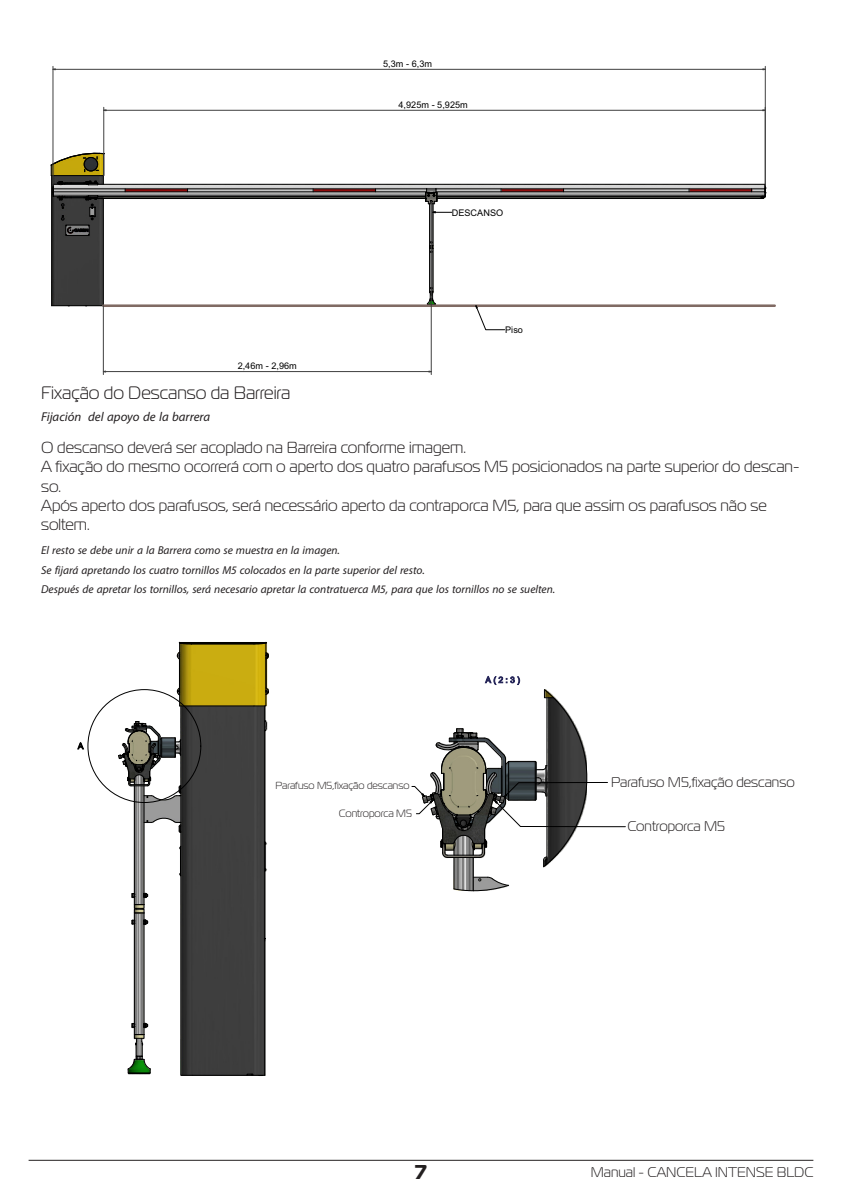
<style>
.page{position:relative;width:842px;height:1191px;background:#fff}
.page>*{position:absolute;margin:0;border:0;box-sizing:border-box;transform-origin:0 0}
.t1{font:700 20px "Magistral";color:#231f20}
.t2{font:300 18px "Magistral";color:#231f20}
.t3{font:italic 18px "Myriad Arabic";color:#231f20}
.t4{font:300 16px/19.2px "Magistral";color:#231f20}
.t5{font:italic 16px/19.2px "Myriad Arabic";color:#231f20}
.t6{font:300 14px "Magistral";color:#231f20}
.t7{font:300 10.6px "Magistral";color:#231f20}
.t8{font:300 10.2px "Magistral";color:#231f20}
.t9{font:9.2px "Arial";letter-spacing:.005em;color:#000}
.t10{font:8.4px "Arial";color:#262659}
.t11{font:8.4px "Arial";color:#000}
</style>
<div class="page">
<hr style="left:29px;top:1159px;width:784px;height:1px;background:#231f20">
<img style="left:52px;top:153px;width:713px;height:152px">
<hr style="left:103px;top:198px;width:1px;height:108px;background:#000">
<hr style="left:51px;top:176px;width:1px;height:130px;background:#000">
<hr style="left:52px;top:305px;width:51px;height:1px;background:#000">
<hr style="left:98px;top:184px;width:667px;height:1px;background:#000">
<hr style="left:53px;top:188px;width:374px;height:1px;background:#000">
<hr style="left:53px;top:191px;width:374px;height:1px;background:#000">
<hr style="left:98px;top:196px;width:327px;height:1px;background:#000">
<hr style="left:96px;top:198px;width:329px;height:1px;background:#000">
<svg style="left:51px;top:153px;width:53px;height:82px"></svg>
<div style="left:429px;top:204px;width:4px;height:42px;border:1px solid #000"></div>
<svg style="left:425px;top:184px;width:341px;height:20px"></svg>
<div style="left:429px;top:248px;width:4px;height:43px;border:1px solid #000"></div>
<svg style="left:427px;top:287px;width:9px;height:17px"></svg>
<svg style="left:429px;top:241px;width:4px;height:12px"></svg>
<hr style="left:103px;top:304px;width:672px;height:3px;background:#806a63">
<hr style="left:106px;top:110px;width:657px;height:1px;background:#3f3f3f">
<hr style="left:103px;top:107px;width:1px;height:69px;background:#3f3f3f">
<hr style="left:55px;top:69px;width:708px;height:1px;background:#3f3f3f">
<hr style="left:765px;top:66px;width:1px;height:120px;background:#3f3f3f">
<hr style="left:53px;top:66px;width:1px;height:120px;background:#3f3f3f">
<hr style="left:106px;top:371px;width:323px;height:1px;background:#3f3f3f">
<hr style="left:103px;top:306px;width:1px;height:68px;background:#3f3f3f">
<hr style="left:431px;top:201px;width:1px;height:173px;background:#3f3f3f">
<svg style="left:433px;top:212px;width:19px;height:1px"></svg>
<svg style="left:475px;top:303px;width:30px;height:27px"></svg>
<img style="left:118px;top:642px;width:150px;height:433px">
<img style="left:453px;top:867px;width:92px;height:23px">
<hr style="left:193px;top:1075px;width:54px;height:1px;background:#000">
<hr style="left:264px;top:706px;width:1px;height:368px;background:#000">
<svg style="left:247px;top:1074px;width:18px;height:2px"></svg>
<hr style="left:179px;top:643px;width:1px;height:63px;background:#000">
<hr style="left:180px;top:705px;width:74px;height:1px;background:#000">
<div style="left:191px;top:643px;width:63px;height:1px;border:1px solid #000"></div>
<svg style="left:179px;top:642px;width:13px;height:2px"></svg>
<hr style="left:180px;top:642px;width:86px;height:1px;background:#000">
<div style="left:265px;top:841px;width:1px;height:30px;border:1px solid #000"></div>
<svg style="left:177px;top:652px;width:3px;height:7px"></svg>
<svg style="left:177px;top:688px;width:2px;height:7px"></svg>
<svg style="left:254px;top:642px;width:15px;height:64px"></svg>
<svg style="left:118px;top:706px;width:75px;height:369px"></svg>
<svg style="left:454px;top:877px;width:55px;height:14px"></svg>
<hr style="left:454px;top:857px;width:1px;height:32px;background:#000">
<hr style="left:473px;top:857px;width:1px;height:33px;background:#000">
<svg style="left:411px;top:689px;width:215px;height:178px"></svg>
<p class="t9" style="left:383px;top:57px;width:50px">5,3m - 6,3m</p>
<p class="t9" style="left:398px;top:98px;width:71px">4,925m - 5,925m</p>
<p class="t9" style="left:452px;top:206px;width:53px">DESCANSO</p>
<p class="t9" style="left:238px;top:359px;width:61px">2,46m - 2,96m</p>
<p class="t2" style="left:41px;top:382px;width:251px">Fixação do Descanso da Barreira</p>
<p class="t3" style="left:41px;top:405px;width:171px">Fijación del apoyo de la barrera</p>
<p class="t9" style="left:505px;top:323px;width:19px">Piso</p>
<p class="t4" style="left:41px;top:437px;width:760px">O descanso deverá ser acoplado na Barreira conforme imagem.<br>A fixação do mesmo ocorrerá com o aperto dos quatro parafusos M5 posicionados na parte superior do descan&shy;so.<br>Após aperto dos parafusos, será necessário aperto da contraporca M5, para que assim os parafusos não se soltem.</p>
<p class="t5" style="left:41px;top:541px;width:516px">El resto se debe unir a la Barrera como se muestra en la imagen.<br>Se fijará apretando los cuatro tornillos M5 colocados en la parte superior del resto.<br>Después de apretar los tornillos, será necesario apretar la contratuerca M5, para que los tornillos no se suelten.</p>
<p class="t11" style="left:78px;top:740px;width:7px">A</p>
<p class="t8" style="left:276px;top:779px;width:135px">Parafuso M5,fixação descanso</p>
<p class="t7" style="left:339px;top:806px;width:75px">Controporca M5</p>
<p class="t10" style="left:485px;top:674px;width:36px">A(2:3)</p>
<p class="t6" style="left:611px;top:773px;width:185px">Parafuso M5,fixação descanso</p>
<p class="t6" style="left:628px;top:817px;width:99px">Controporca M5</p>
<p class="t1" style="left:415px;top:1158px;width:12px">7</p>
<p class="t6" style="left:591px;top:1163px;width:224px">Manual - CANCELA INTENSE BLDC</p>
</div>
